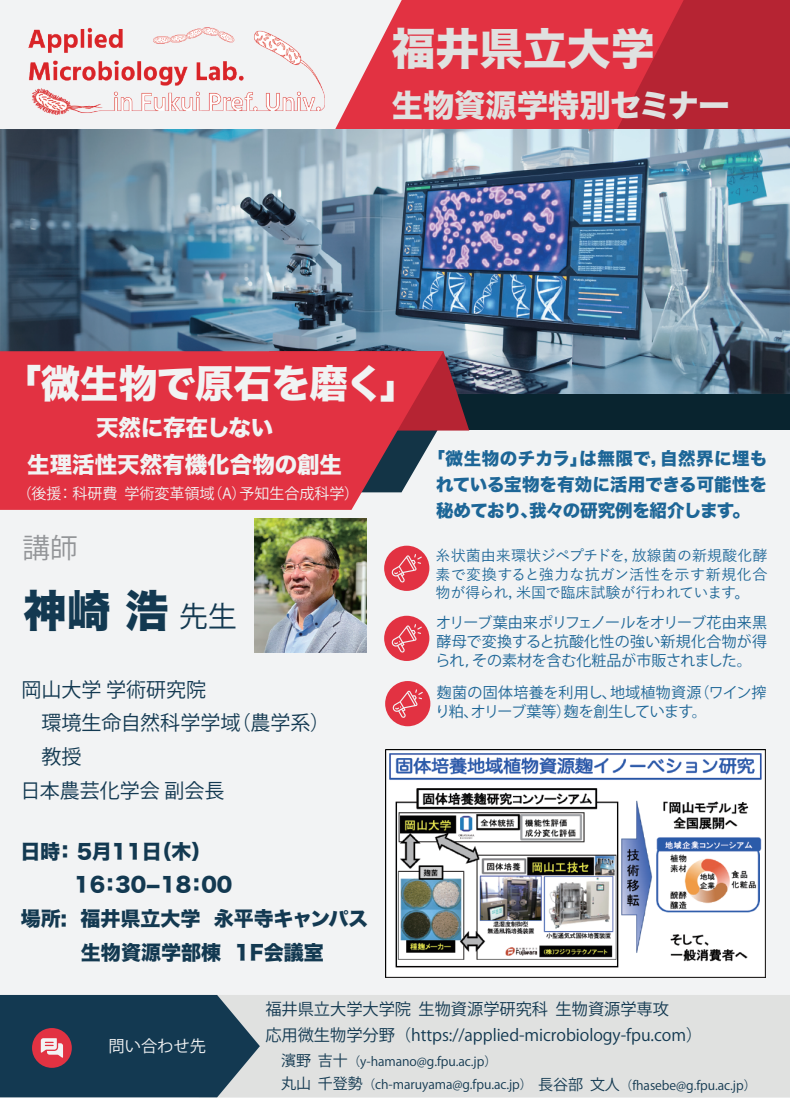
<style>
.page{position:relative;width:790px;height:1098px;background:#fff}
.page>*{position:absolute;margin:0;border:0;box-sizing:border-box;transform-origin:0 0}
.t1{font:43.75px "Hira Kaku Std W8";color:#e0e1e0}
.t2{font:43.75px "Hira Kaku Std W8";color:#133951}
.t3{font:38.75px "Hira Kaku Std W8";letter-spacing:-.015em;color:#f1f3f3}
.t4{font:31.25px "Hira Kaku Std W8";color:#e0e1e0}
.t5{font:27.5px "Koz Go Pr 6 N";color:#939598}
.t6{font:22.5px/36.2px "Hira Kaku Std W8";color:#f1f3f3;text-align:center}
.t7{font:20px "Hira Kaku Std W8";color:#133951}
.t8{font:20px/33.8px "Koz Go Pr 6 N";color:#133951}
.t9{font:17.5px/26.2px "Hira Kaku Std W8";color:#1d6697;text-align:center}
.t10{font:16.25px "Koz Go Pr 6 N";letter-spacing:-.005em;color:#133951}
.t11{font:16.25px "Koz Go Pr 6 N";color:#f2f3f4}
.t12{font:15px/18.8px "Koz Go Pr 6 N";color:#1d6697;text-align:justify}
.t13{font:500 15px/18.8px "Yu Go";color:#1d6697;text-align:justify}
.t14{font:15px "Koz Go Pr 6 N";color:#f1f3f3}
.t15{font:12.5px "Koz Go Pr 6 N";letter-spacing:-.005em;color:#133951}
.s1{font-family:"Koz Go Pr 6 N";font-size:28.75px}
.s2{font-size:15px}
</style>
<div class="page">
<div style="left:0;top:0;width:789px;height:1097px;background:#f2f3f4"></div>
<svg style="left:282px;top:0;width:334px;height:130px;fill:#e23242"></svg>
<div style="left:260px;top:995px;width:529px;height:101px;background:#e0e1e0"></div>
<svg style="left:616px;top:0;width:173px;height:130px;background:#be2837"></svg>
<div style="left:337px;top:298px;width:452px;height:132px;background:#09242f"></div>
<img style="left:385px;top:749px;width:380px;height:227px">
<img style="left:0;top:130px;width:789px;height:263px">
<img style="left:254px;top:518px;width:112px;height:134px">
<svg style="left:443px;top:351px;width:26px;height:79px;background:#783a4c"></svg>
<svg style="left:0;top:351px;width:443px;height:158px;background:#da3949"></svg>
<div style="left:384px;top:615px;width:45px;height:45px;background:#e23242;border-radius:50%"></div>
<svg style="left:391px;top:624px;width:31px;height:28px"></svg>
<svg style="left:0;top:995px;width:260px;height:101px;background:#2d485d"></svg>
<img style="left:28px;top:27px;width:296px;height:87px">
<div style="left:385px;top:680px;width:45px;height:46px;background:#e23242;border-radius:50%"></div>
<svg style="left:392px;top:689px;width:31px;height:29px"></svg>
<div style="left:384px;top:545px;width:45px;height:45px;background:#e23242;border-radius:50%"></div>
<svg style="left:391px;top:554px;width:31px;height:28px"></svg>
<h1 class="t1" style="left:391px;top:24px;width:264px">福井県立大学</h1>
<h3 class="t4" style="left:391px;top:88px;width:339px">生物資源学特別セミナー</h3>
<h2 class="t3" style="left:2px;top:362px;width:418px">「微生物で原石を磨く」</h2>
<h3 class="t6" style="left:27px;top:410px;width:316px">天然に存在しない<br>生理活性天然有機化合物の創生</h3>
<p class="t14" style="left:17px;top:485px;width:344px">（後援： 科研費 学術変革領域（A）予知生合成科学）</p>
<h3 class="t5" style="left:22px;top:532px;width:56px">講師</h3>
<h1 class="t2" style="left:23px;top:586px;width:215px">神崎 浩<span class="s1">先生</span></h1>
<h3 class="t8" style="left:21px;top:672px;width:311px">岡山大学 学術研究院<br>　環境生命自然科学学域（農学系）　教授<br>日本農芸化学会 副会長</h3>
<h3 class="t7" style="left:20px;top:839px;width:192px">日時： 5月11日（木）</h3>
<h3 class="t7" style="left:74px;top:873px;width:159px">16：30-18：00</h3>
<h3 class="t7" style="left:21px;top:907px;width:348px">場所: 福井県立大学 永平寺キャンパス</h3>
<h3 class="t7" style="left:21px;top:941px;width:304px">　　　生物資源学部棟 1F会議室</h3>
<p class="t9" style="left:427px;top:445px;width:341px">「微生物のチカラ」は無限で，自然界に埋もれている宝物を有効に活用できる可能性を秘めており、我々の研究例を紹介します。</p>
<p class="t13" style="left:435px;top:544px;width:333px">糸状菌由来環状ジペプチドを，放線菌の新規酸化酵素で変換すると強力な抗ガン活性を示す新規化合物が得られ，米国で臨床試験が行われています。</p>
<p class="t12" style="left:435px;top:613px;width:333px">オリーブ葉由来ポリフェノールをオリーブ花由来黒酵母で変換すると抗酸化性の強い新規化合物が得られ，その素材を含む化粧品が市販されました。</p>
<p class="t12" style="left:435px;top:683px;width:332px">麹菌の固体培養を利用し、地域植物資源（ワイン搾り粕、オリーブ葉等）麹を創生しています。</p>
<p class="t11" style="left:108px;top:1036px;width:99px">問い合わせ先</p>
<p class="t10" style="left:265px;top:999px;width:405px">福井県立大学大学院 生物資源学研究科 生物資源学専攻</p>
<p class="t10" style="left:265px;top:1025px;width:438px">応用微生物学分野（https://applied-microbiology-fpu.com）</p>
<p class="t15" style="left:281px;top:1053px;width:217px"><span class="s2">濱野 吉十</span>（y-hamano@g.fpu.ac.jp）</p>
<p class="t15" style="left:281px;top:1077px;width:476px"><span class="s2">丸山 千登勢</span>（ch-maruyama@g.fpu.ac.jp）<span class="s2">長谷部 文人</span>（fhasebe@g.fpu.ac.jp）</p>
</div>
